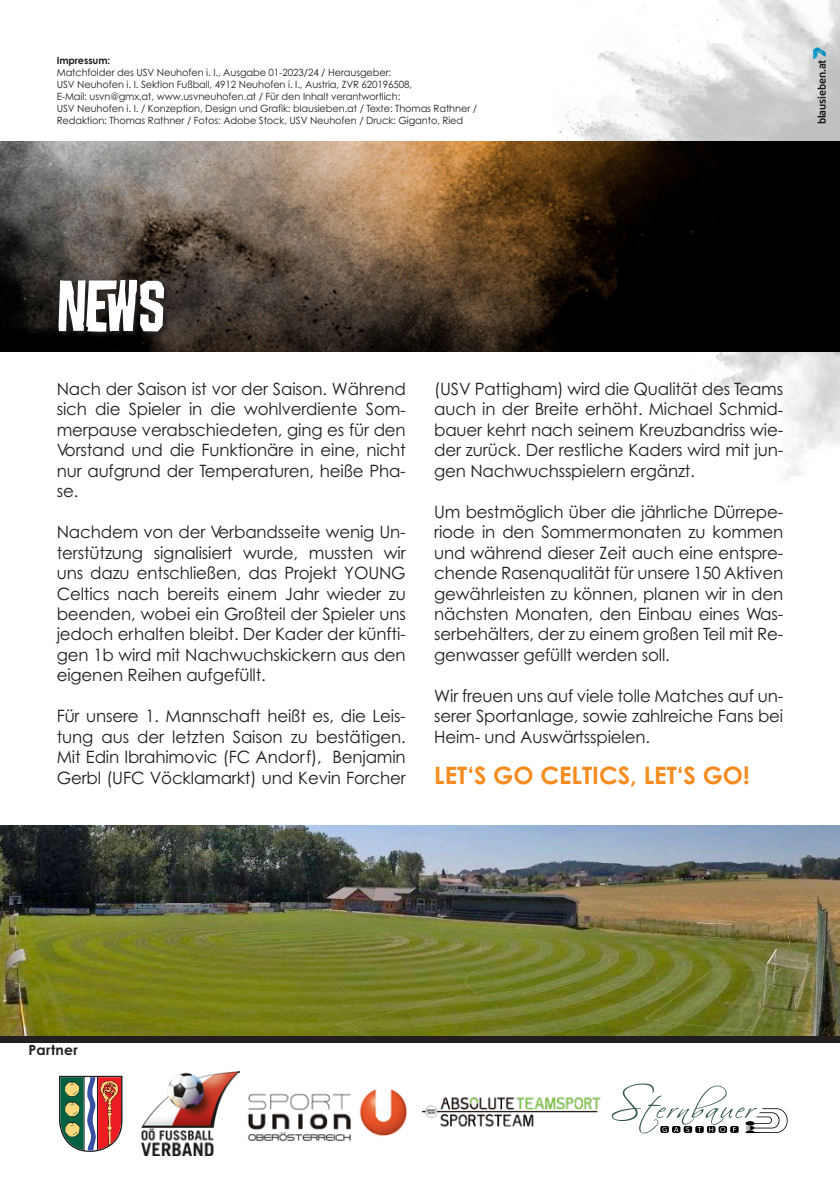
<style>
.page{position:relative;width:840px;height:1191px;background:#fff}
.page>*{position:absolute;margin:0;border:0;box-sizing:border-box;transform-origin:0 0}
.t1{font:80px "Croteau";color:#fff}
.t2{font:700 24px "Century Gothic";color:#f68b1f}
.t3{font:17px/20.4px "Century Gothic";letter-spacing:-.01em;color:#231f20;text-align:justify}
.t4{font:700 14px "Century Gothic";letter-spacing:.025em;color:#231f20}
.t5{font:700 11px "Flexo";letter-spacing:-.01em;color:#231f20;scale:.96 1}
.t6{font:10px/12px "Century Gothic";letter-spacing:-.01em;color:#231f20}
.t7{font:700 10px "Century Gothic";letter-spacing:-.01em;color:#231f20}
</style>
<div class="page">
<div style="left:0;top:1035px;width:839px;height:7px;background:#231f20"></div>
<img style="left:248px;top:1089px;width:159px;height:52px">
<img style="left:142px;top:1072px;width:98px;height:83px">
<div style="left:57px;top:1074px;width:68px;height:79px;background:linear-gradient(to bottom,#fff,#fff)"></div>
<svg style="left:59px;top:1075px;width:63px;height:76px"></svg>
<img style="left:422px;top:1096px;width:179px;height:31px">
<svg style="left:611px;top:1083px;width:176px;height:50px"></svg>
<img style="left:550px;top:0;width:289px;height:480px">
<img style="left:0;top:142px;width:839px;height:209px">
<svg style="left:57px;top:278px;width:114px;height:60px;background:#231f1d"></svg>
<img style="left:0;top:826px;width:839px;height:209px">
<p class="t7" style="left:57px;top:54px;width:55px">Impressum:</p>
<p class="t6" style="left:57px;top:66px;width:421px">Matchfolder des USV Neuhofen i. I., Ausgabe 01-2023/24 / Herausgeber:<br>USV Neuhofen i. I. Sektion Fußball, 4912 Neuhofen i. I., Austria, ZVR 620196508,<br>E-Mail: usvn@gmx.at, www.usvneuhofen.at / Für den Inhalt verantwortlich:<br>USV Neuhofen i. I. / Konzeption, Design und Grafik: blausieben.at / Texte: Thomas Rathner / Redaktion: Thomas Rathner / Fotos: Adobe Stock, USV Neuhofen / Druck: Giganto, Ried</p>
<p class="t5" style="left:814px;top:124px;width:69px;rotate:-90deg">blausieben.at</p>
<h1 class="t1" style="left:57px;top:272px;width:109px">NEWS</h1>
<p class="t3" style="left:57px;top:378px;width:350px">Nach der Saison ist vor der Saison. Während sich die Spieler in die wohlverdiente Som&shy;merpause verabschiedeten, ging es für den Vorstand und die Funktionäre in eine, nicht nur aufgrund der Temperaturen, heiße Pha&shy;se.</p>
<p class="t3" style="left:57px;top:521px;width:350px">Nachdem von der Verbandsseite wenig Un&shy;terstützung signalisiert wurde, mussten wir uns dazu entschließen, das Projekt YOUNG Celtics nach bereits einem Jahr wieder zu beenden, wobei ein Großteil der Spieler uns jedoch erhalten bleibt. Der Kader der künfti&shy;gen 1b wird mit Nachwuchskickern aus den eigenen Reihen aufgefüllt.</p>
<p class="t3" style="left:57px;top:705px;width:350px">Für unsere 1. Mannschaft heißt es, die Leis&shy;tung aus der letzten Saison zu bestätigen.<br>Mit Edin Ibrahimovic (FC Andorf), Benjamin Gerbl (UFC Vöcklamarkt) und Kevin Forcher</p>
<p class="t3" style="left:434px;top:378px;width:350px">(USV Pattigham) wird die Qualität des Teams auch in der Breite erhöht. Michael Schmid&shy;bauer kehrt nach seinem Kreuzbandriss wie&shy;der zurück. Der restliche Kaders wird mit jun&shy;gen Nachwuchsspielern ergänzt.</p>
<p class="t3" style="left:434px;top:501px;width:350px">Um bestmöglich über die jährliche Dürrepe&shy;riode in den Sommermonaten zu kommen und während dieser Zeit auch eine entspre&shy;chende Rasenqualität für unsere 150 Aktiven gewährleisten zu können, planen wir in den nächsten Monaten, den Einbau eines Was&shy;serbehälters, der zu einem großen Teil mit Re&shy;genwasser gefüllt werden soll.</p>
<p class="t3" style="left:434px;top:685px;width:350px">Wir freuen uns auf viele tolle Matches auf un&shy;serer Sportanlage, sowie zahlreiche Fans bei Heim- und Auswärtsspielen.</p>
<h2 class="t2" style="left:434px;top:759px;width:317px">LET‘S GO CELTICS, LET‘S GO!</h2>
<p class="t4" style="left:28px;top:1041px;width:51px">Partner</p>
</div>
